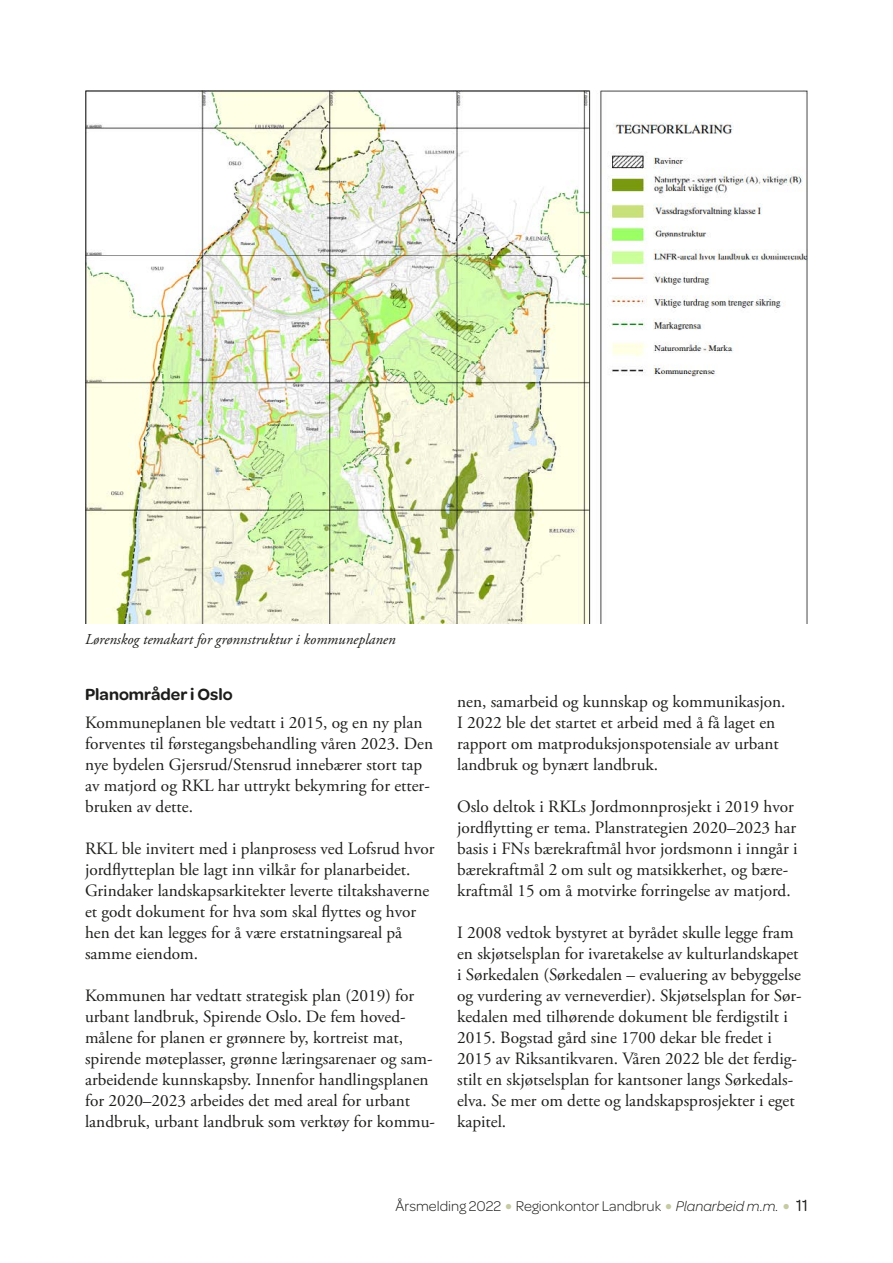
<style>
.page{position:relative;width:893px;height:1263px;background:#fff}
.page>*{position:absolute;margin:0;border:0;box-sizing:border-box;transform-origin:0 0}
.t1{font:17.25px/21px "Adobe Garamond Pro";color:#1d1d1b}
.t2{font:600 17.25px "Omnes";color:#1d1d1b}
.t3{font:300 15px "Omnes";color:#1d1d1b}
.t4{font:italic 15px "Adobe Garamond Pro";color:#1d1d1b}
.s1{font-size:30px;color:#c6cba4}
.s2{font-style:italic}
.s3{font-weight:400;font-size:17.25px}
</style>
<div class="page">
<img style="left:85px;top:90px;width:723px;height:533px">
<p class="t4" style="left:85px;top:630px;width:312px">Lørenskog temakart for grønnstruktur i kommuneplanen</p>
<p class="t2" style="left:85px;top:682px;width:149px">Planområder i Oslo</p>
<p class="t1" style="left:85px;top:713px;width:350px">Kommuneplanen ble vedtatt i 2015, og en ny plan forventes til førstegangsbehandling våren 2023. Den nye bydelen Gjersrud/Stensrud innebærer stort tap av matjord og RKL har uttrykt bekymring for etter&shy;bruken av dette.</p>
<p class="t1" style="left:85px;top:839px;width:351px">RKL ble invitert med i planprosess ved Lofsrud hvor jordflytteplan ble lagt inn vilkår for planarbeidet.<br>Grindaker landskapsarkitekter leverte tiltakshaverne et godt dokument for hva som skal flyttes og hvor hen det kan legges for å være erstatningsareal på samme eiendom.</p>
<p class="t1" style="left:85px;top:986px;width:352px">Kommunen har vedtatt strategisk plan (2019) for urbant landbruk, Spirende Oslo. De fem hoved&shy;målene for planen er grønnere by, kortreist mat, spirende møteplasser, grønne læringsarenaer og sam&shy;arbeidende kunnskapsby. Innenfor handlingsplanen for 2020–2023 arbeides det med areal for urbant landbruk, urbant landbruk som verktøy for kommu-</p>
<p class="t1" style="left:457px;top:692px;width:330px">nen, samarbeid og kunnskap og kommunikasjon.<br>I 2022 ble det startet et arbeid med å få laget en rapport om matproduksjonspotensiale av urbant landbruk og bynært landbruk.</p>
<p class="t1" style="left:457px;top:797px;width:342px">Oslo deltok i RKLs Jordmonnprosjekt i 2019 hvor jordflytting er tema. Planstrategien 2020–2023 har basis i FNs bærekraftmål hvor jordsmonn i inngår i bærekraftmål 2 om sult og matsikkerhet, og bære&shy;kraftmål 15 om å motvirke forringelse av matjord.</p>
<p class="t1" style="left:457px;top:923px;width:346px">I 2008 vedtok bystyret at byrådet skulle legge fram en skjøtselsplan for ivaretakelse av kulturlandskapet i Sørkedalen (Sørkedalen – evaluering av bebyggelse og vurdering av verneverdier). Skjøtselsplan for Sør&shy;kedalen med tilhørende dokument ble ferdigstilt i 2015. Bogstad gård sine 1700 dekar ble fredet i 2015 av Riksantikvaren. Våren 2022 ble det ferdig&shy;stilt en skjøtselsplan for kantsoner langs Sørkedals&shy;elva. Se mer om dette og landskapsprosjekter i eget kapitel.</p>
<p class="t3" style="left:396px;top:1196px;width:414px">Årsmelding 2022 <span class="s1">•</span> Regionkontor Landbruk <span class="s1">•</span> <span class="s2">Planarbeid m.m.</span> <span class="s1">•</span> <span class="s3">11</span></p>
</div>
